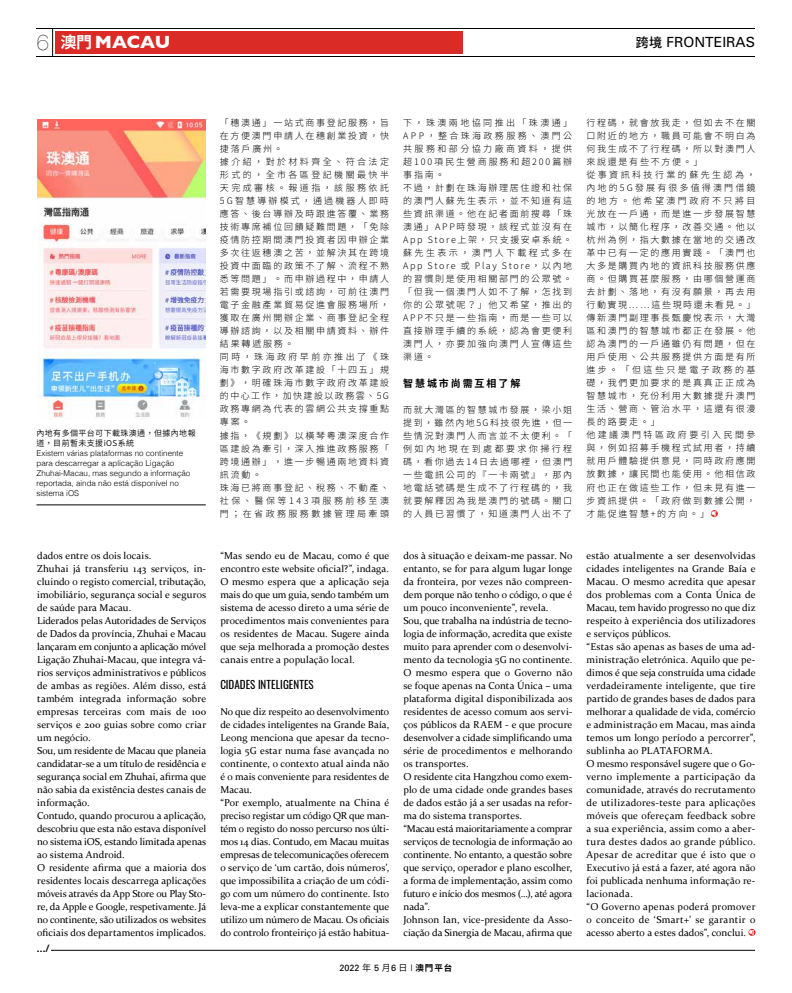
<style>
.page{position:relative;width:792px;height:993px;background:#fff}
.page>*{position:absolute;margin:0;border:0;box-sizing:border-box;transform-origin:0 0}
.t1{font:700 18px "Gill Sans";letter-spacing:-.005em;color:#fff}
.t2{font:14px "Univers";color:#000}
.t3{font:11px "Oswald";letter-spacing:.005em;color:#000}
.t4{font:10px/13px "Constantia";color:#000}
.t5{font:700 10px "Noto Sans CJ Ktc";letter-spacing:.19em;color:#000}
.t6{font:700 10px "Helvetica";color:#000}
.t7{font:300 9px/13px "Noto Sans CJ Ktc";letter-spacing:.185em;color:#000}
.t8{font:9px "Univers";color:#000}
.t9{font:300 8px/10px "Helvetica";color:#000}
.t10{font:600 8px/10px "Noto Sans CJ Ktc";letter-spacing:.05em;color:#000}
.s1{font-family:"Helvetica Neue";font-weight:200;font-size:22px;color:#000}
.s2{font-family:"Noto Sans CJ Ktc";font-size:16px}
.s3{font-family:"DF Hei HK W7";font-size:13px}
.s4{font-family:"Noto Sans CJ Ktc";font-weight:600}
.s5{font-family:"Noto Sans CJ Ktc";font-weight:700;font-size:8.5px}
</style>
<div class="page">
<hr style="left:37px;top:504px;width:169px;height:1px;background:#000">
<div style="left:55px;top:31px;width:407px;height:23px;background:#db2b27"></div>
<hr style="left:36px;top:55px;width:721px;height:3px;background:#000;opacity:.75">
<hr style="left:36px;top:27px;width:721px;height:2px;background:#000;opacity:.75">
<svg style="left:52px;top:29px;width:1px;height:27px"></svg>
<hr style="left:51px;top:949px;width:704px;height:1px;background:#000">
<svg style="left:748px;top:928px;width:7px;height:7px"></svg>
<svg style="left:711px;top:510px;width:7px;height:7px"></svg>
<img style="left:37px;top:119px;width:169px;height:299px">
<h1 class="t1" style="left:37px;top:28px;width:135px"><span class="s1">6</span> <span class="s2">澳門</span> MACAU</h1>
<h2 class="t2" style="left:636px;top:33px;width:121px"><span class="s3">跨境</span> FRONTEIRAS</h2>
<p class="t10" style="left:37px;top:427px;width:161px">內地有多個平台可下載珠澳通，但據內地報道，目前暫未支援iOS系統</p>
<p class="t9" style="left:37px;top:447px;width:155px">Existem várias plataformas no continente para descarregar a aplicação Ligação Zhuhai-Macau, mas segundo a informação reportada, ainda não está disponível no sistema iOS</p>
<p class="t7" style="left:220px;top:117px;width:171px">「穗澳通」一站式商事登記服務，旨在方便澳門申請人在穗創業投資，快捷落戶廣州。<br>據介紹，對於材料齊全、符合法定形式的，全市各區登記機關最快半天完成審核。報道指，該服務依託<br>5G智慧導辦模式，通過機器人即時應答、後台導辦及時跟進答覆、業務技術專席補位回饋疑難問題，「免除疫情防控期間澳門投資者因申辦企業多次往返穗澳之苦，並解決其在跨境投資中面臨的政策不了解、流程不熟悉等問題」。而申辦過程中，申請人若需要現場指引或諮詢，可前往澳門電子金融產業貿易促進會服務場所，獲取在廣州開辦企業、商事登記全程導辦諮詢，以及相關申請資料、辦件結果轉遞服務。<br>同時，珠海政府早前亦推出了《珠海市數字政府改革建設「十四五」規劃》，明確珠海市數字政府改革建設的中心工作，加快建設以政務雲、5G政務專網為代表的雲網公共支撐重點專案。<br>據指，《規劃》以橫琴粵澳深度合作區建設為牽引，深入推進政務服務「跨境通辦」，進一步暢通兩地資料資訊流動。<br>珠海已將商事登記、稅務、不動產、社保、醫保等143項服務前移至澳門；在省政務服務數據管理局牽頭</p>
<p class="t7" style="left:403px;top:116px;width:171px">下，珠澳兩地協同推出「珠澳通」<br>APP，整合珠海政務服務、澳門公共服務和部分協力廠商資料，提供超100項民生營商服務和超200篇辦事指南。<br>不過，計劃在珠海辦理居住證和社保的澳門人蘇先生表示，並不知道有這些資訊渠道。他在記者面前搜尋「珠澳通」APP時發現，該程式並沒有在<br>App Store上架，只支援安卓系統。蘇先生表示，澳門人下載程式多在<br>App Store 或 Play Store，以內地的習慣則是使用相關部門的公眾號。「但我一個澳門人如不了解，怎找到你的公眾號呢？」他又希望，推出的<br>APP不只是一些指南，而是一些可以直接辦理手續的系統，認為會更便利澳門人，亦要加強向澳門人宣傳這些渠道。</p>
<p class="t5" style="left:403px;top:377px;width:119px">智慧城市尚需互相了解</p>
<p class="t7" style="left:403px;top:403px;width:171px;text-align:justify">而就大灣區的智慧城市發展，梁小姐提到，雖然內地5G科技很先進，但一些情況對澳門人而言並不太便利。「例如內地現在到處都要求你掃行程碼，看你過去14日去過哪裡，但澳門一些電訊公司的『一卡兩號』，那內地電話號碼是生成不了行程碼的，我就要解釋因為我是澳門的號碼。關口的人員已習慣了，知道澳門人出不了</p>
<p class="t7" style="left:586px;top:117px;width:171px">行程碼，就會放我走，但如去不在關口附近的地方，職員可能會不明白為何我生成不了行程碼，所以對澳門人來說還是有些不方便。」<br>從事資訊科技行業的蘇先生認為，內地的5G發展有很多值得澳門借鏡的地方。他希望澳門政府不只將目光放在一戶通，而是進一步發展智慧城市，以簡化程序，改善交通。他以杭州為例，指大數據在當地的交通改革中已有一定的應用實踐。「澳門也大多是購買內地的資訊科技服務供應商。但購買甚麼服務，由哪個營運商去計劃、落地，有沒有願景，再去用行動實現……這些現時還未看見。」傳新澳門副理事長甄慶悅表示，大灣區和澳門的智慧城市都正在發展。他認為澳門的一戶通雖仍有問題，但在用戶使用、公共服務提供方面是有所進步。「但這些只是電子政務的基礎，我們更加要求的是真真正正成為智慧城市，充份利用大數據提升澳門生活、營商、管治水平，這還有很漫長的路要走。」<br>他建議澳門特區政府要引入民間參與，例如招募手機程式試用者，持續就用戶體驗提供意見，同時政府應開放數據，讓民間也能使用。他相信政府也正在做這些工作，但未見有進一步資訊提供。「政府做到數據公開，才能促進智慧+的方向。」</p>
<p class="t4" style="left:37px;top:548px;width:170px">dados entre os dois locais.<br>Zhuhai já transferiu 143 serviços, in&shy;cluindo o registo comercial, tributação, imobiliário, segurança social e seguros de saúde para Macau.<br>Liderados pelas Autoridades de Serviços de Dados da província, Zhuhai e Macau lançaram em conjunto a aplicação móvel Ligação Zhuhai-Macau, que integra vá&shy;rios serviços administrativos e públicos de ambas as regiões. Além disso, está também integrada informação sobre empresas terceiras com mais de 100 serviços e 200 guias sobre como criar um negócio.<br>Sou, um residente de Macau que planeia candidatar-se a um título de residência e segurança social em Zhuhai, afirma que não sabia da existência destes canais de informação.<br>Contudo, quando procurou a aplicação, descobriu que esta não estava disponível no sistema iOS, estando limitada apenas ao sistema Android.<br>O residente afirma que a maioria dos residentes locais descarrega aplicações móveis através da App Store ou Play Sto&shy;re, da Apple e Google, respetivamente. Já no continente, são utilizados os websites oficiais dos departamentos implicados.</p>
<p class="t4" style="left:220px;top:548px;width:170px;text-align:justify">“Mas sendo eu de Macau, como é que encontro este website oficial?”, indaga.<br>O mesmo espera que a aplicação seja mais do que um guia, sendo também um sistema de acesso direto a uma série de procedimentos mais convenientes para os residentes de Macau. Sugere ainda que seja melhorada a promoção destes canais entre a população local.</p>
<p class="t3" style="left:220px;top:674px;width:95px">CIDADES INTELIGENTES</p>
<p class="t4" style="left:220px;top:704px;width:170px">No que diz respeito ao desenvolvimento de cidades inteligentes na Grande Baía, Leong menciona que apesar da tecno&shy;logia 5G estar numa fase avançada no continente, o contexto atual ainda não é o mais conveniente para residentes de Macau.<br>“Por exemplo, atualmente na China é preciso registar um código QR que man&shy;tém o registo do nosso percurso nos últi&shy;mos 14 dias. Contudo, em Macau muitas empresas de telecomunicações oferecem o serviço de ‘um cartão, dois números’, que impossibilita a criação de um códi&shy;go com um número do continente. Isto leva-me a explicar constantemente que utilizo um número de Macau. Os oficiais do controlo fronteiriço já estão habitua-</p>
<p class="t6" style="left:37px;top:940px;width:14px">.../</p>
<p class="t4" style="left:403px;top:548px;width:170px">dos à situação e deixam-me passar. No entanto, se for para algum lugar longe da fronteira, por vezes não compreen&shy;dem porque não tenho o código, o que é um pouco inconveniente”, revela.<br>Sou, que trabalha na indústria de tecno&shy;logia de informação, acredita que existe muito para aprender com o desenvolvi&shy;mento da tecnologia 5G no continente.<br>O mesmo espera que o Governo não se foque apenas na Conta Única – uma plataforma digital disponibilizada aos residentes de acesso comum aos servi&shy;ços públicos da RAEM - e que procure desenvolver a cidade simplificando uma série de procedimentos e melhorando os transportes.<br>O residente cita Hangzhou como exem&shy;plo de uma cidade onde grandes bases de dados estão já a ser usadas na refor&shy;ma do sistema transportes.<br>“Macau está maioritariamente a comprar serviços de tecnologia de informação ao continente. No entanto, a questão sobre que serviço, operador e plano escolher, a forma de implementação, assim como futuro e início dos mesmos (...), até agora nada”.<br>Johnson Ian, vice-presidente da Asso&shy;ciação da Sinergia de Macau, afirma que</p>
<p class="t4" style="left:587px;top:548px;width:170px">estão atualmente a ser desenvolvidas cidades inteligentes na Grande Baía e Macau. O mesmo acredita que apesar dos problemas com a Conta Única de Macau, tem havido progresso no que diz respeito à experiência dos utilizadores e serviços públicos.<br>“Estas são apenas as bases de uma ad&shy;ministração eletrónica. Aquilo que pe&shy;dimos é que seja construída uma cidade verdadeiramente inteligente, que tire partido de grandes bases de dados para melhorar a qualidade de vida, comércio e administração em Macau, mas ainda temos um longo período a percorrer”, sublinha ao PLATAFORMA.<br>O mesmo responsável sugere que o Go&shy;verno implemente a participação da comunidade, através do recrutamento de utilizadores-teste para aplicações móveis que ofereçam feedback sobre a sua experiência, assim como a aber&shy;tura destes dados ao grande público.<br>Apesar de acreditar que é isto que o Executivo já está a fazer, até agora não foi publicada nenhuma informação re&shy;lacionada.<br>“O Governo apenas poderá promover o conceito de ‘Smart+’ se garantir o acesso aberto a estes dados”, conclui.</p>
<p class="t8" style="left:339px;top:961px;width:115px">2022 <span class="s4">年</span> 5 <span class="s4">月</span>6 <span class="s4">日</span> | <span class="s5">澳門平台</span></p>
</div>
